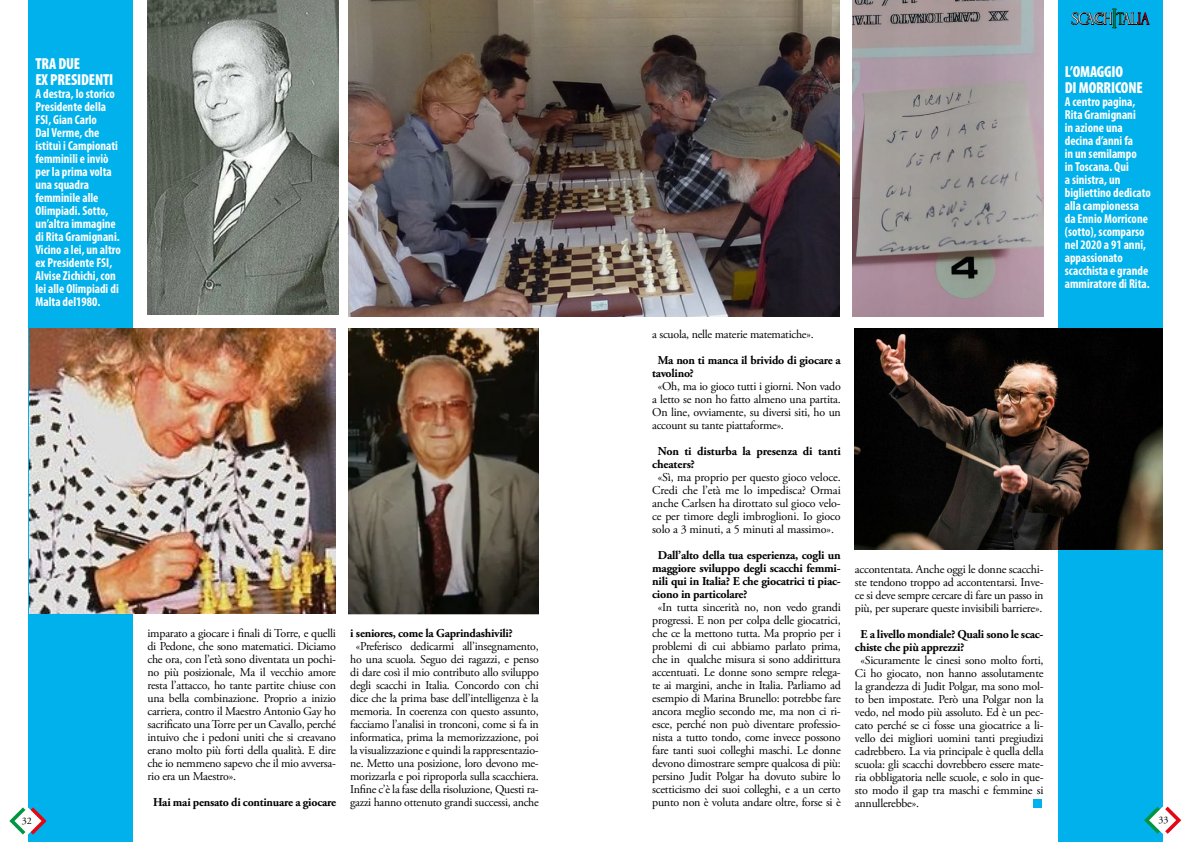
<style>
.page{position:relative;width:1191px;height:842px;background:#fff}
.page>*{position:absolute;margin:0;border:0;box-sizing:border-box;transform-origin:0 0}
.t1{font:16.4px "NEVOCLARA";color:#fff}
.t2{font:900 condensed 16px/16px "Myriad Pro";letter-spacing:-.01em;color:#fff;scale:.96 1}
.t3{font:700 condensed 13px/13px "Myriad Pro";color:#fff;scale:.96 1}
.t4{font:12px/13px "Adobe Garamond Pro";letter-spacing:-.02em;color:#000;text-align:justify}
.t5{font:700 12px/13px "Adobe Garamond Pro";letter-spacing:-.02em;color:#000}
.t6{font:10px "Adobe Garamond Pro";color:#000}
.s1{font-size:26.7px;color:#009641}
.s2{font-size:19.6px;color:#009641}
.s3{font-size:19.6px}
.s4{font-size:19.6px;color:#e30613}
</style>
<div class="page">
<div style="left:1057px;top:0;width:105px;height:842px;background:#00b1eb"></div>
<div style="left:28px;top:0;width:105px;height:842px;background:#00b1eb"></div>
<svg style="left:1144px;top:807px;width:37px;height:27px"></svg>
<svg style="left:9px;top:807px;width:38px;height:27px"></svg>
<svg style="left:1071px;top:8px;width:79px;height:21px"></svg>
<img style="left:147px;top:0;width:192px;height:315px">
<img style="left:349px;top:0;width:490px;height:316px">
<img style="left:349px;top:329px;width:190px;height:285px">
<img style="left:30px;top:329px;width:305px;height:285px">
<img style="left:852px;top:0;width:191px;height:316px">
<img style="left:855px;top:329px;width:307px;height:221px">
<div style="left:1033px;top:799px;width:9px;height:8px;background:#00b1eb"></div>
<h2 class="t2" style="left:35px;top:55px;width:83px">TRA DUE<br>EX PRESIDENTI</h2>
<p class="t3" style="left:35px;top:87px;width:91px">A destra, lo storico<br>Presidente della<br>FSI, Gian Carlo<br>Dal Verme, che istituì i Campionati femminili e inviò per la prima volta una squadra femminile alle<br>Olimpiadi. Sotto, un’altra immagine di Rita Gramignani.<br>Vicino a lei, un altro ex Presidente FSI,<br>Alvise Zichichi, con lei alle Olimpiadi di<br>Malta del1980.</p>
<p class="t4" style="left:147px;top:627px;width:190px">imparato a giocare i finali di Torre, e quelli di Pedone, che sono matematici. Diciamo che ora, con l’età sono diventata un pochi&shy;no più posizionale, Ma il vecchio amore resta l’attacco, ho tante partite chiuse con una bella combinazione. Proprio a inizio carriera, contro il Maestro Antonio Gay ho sacrificato una Torre per un Cavallo, perché intuivo che i pedoni uniti che si creavano erano molto più forti della qualità. E dire che io nemmeno sapevo che il mio avversa&shy;rio era un Maestro».</p>
<p class="t5" style="left:153px;top:795px;width:184px">Hai mai pensato di continuare a giocare</p>
<p class="t5" style="left:350px;top:626px;width:164px">i seniores, come la Gaprindashivili?</p>
<p class="t4" style="left:350px;top:640px;width:190px;text-align:center">«Preferisco dedicarmi all’insegnamento, ho una scuola. Seguo dei ragazzi, e penso di dare così il mio contributo allo sviluppo degli scacchi in Italia. Concordo con chi dice che la prima base dell’intelligenza è la memoria. In coerenza con questo assunto, facciamo l’analisi in tronconi, come si fa in informatica, prima la memorizzazione, poi la visualizzazione e quindi la rappresentazio&shy;ne. Metto una posizione, loro devono me&shy;morizzarla e poi riproporla sulla scacchiera.<br>Infine c’è la fase della risoluzione, Questi ra&shy;gazzi hanno ottenuto grandi successi, anche</p>
<p class="t4" style="left:652px;top:328px;width:163px">a scuola, nelle materie matematiche».</p>
<p class="t5" style="left:652px;top:353px;width:190px;text-indent:6px">Ma non ti manca il brivido di giocare a tavolino?</p>
<p class="t4" style="left:652px;top:380px;width:190px;text-indent:6px">«Oh, ma io gioco tutti i giorni. Non vado a letto se non ho fatto almeno una partita.<br>On line, ovviamente, su diversi siti, ho un account su tante piattaforme».</p>
<p class="t5" style="left:652px;top:444px;width:190px;text-indent:6px">Non ti disturba la presenza di tanti cheaters?</p>
<p class="t4" style="left:652px;top:471px;width:190px;text-align:center">«Sì, ma proprio per questo gioco veloce.<br>Credi che l’età me lo impedisca? Ormai anche Carlsen ha dirottato sul gioco velo&shy;ce per timore degli imbroglioni. Io gioco solo a 3 minuti, a 5 minuti al massimo».</p>
<p class="t5" style="left:652px;top:548px;width:190px;text-align:justify;text-indent:6px">Dall’alto della tua esperienza, cogli un maggiore sviluppo degli scacchi femmi&shy;nili qui in Italia? E che giocatrici ti piac&shy;ciono in particolare?</p>
<p class="t4" style="left:652px;top:601px;width:190px;text-align:center">«In tutta sincerità no, non vedo grandi progressi. E non per colpa delle giocatrici, che ce la mettono tutta. Ma proprio per i problemi di cui abbiamo parlato prima, che in qualche misura si sono addirittura accentuati. Le donne sono sempre relega&shy;te ai margini, anche in Italia. Parliamo ad esempio di Marina Brunello: potrebbe fare ancora meglio secondo me, ma non ci ri&shy;esce, perché non può diventare professio&shy;nista a tutto tondo, come invece possono fare tanti suoi colleghi maschi. Le donne devono dimostrare sempre qualcosa di più: persino Judit Polgar ha dovuto subire lo scetticismo dei suoi colleghi, e a un certo punto non è voluta andare oltre, forse si è</p>
<p class="t4" style="left:855px;top:563px;width:190px">accontentata. Anche oggi le donne scacchi&shy;ste tendono troppo ad accontentarsi. Inve&shy;ce si deve sempre cercare di fare un passo in più, per superare queste invisibili barriere».</p>
<p class="t5" style="left:855px;top:628px;width:190px;text-indent:6px">E a livello mondiale? Quali sono le scac&shy;chiste che più apprezzi?</p>
<p class="t4" style="left:855px;top:654px;width:190px;text-indent:6px">«Sicuramente le cinesi sono molto forti, Ci ho giocato, non hanno assolutamente la grandezza di Judit Polgar, ma sono mol&shy;to ben impostate. Però una Polgar non la vedo, nel modo più assoluto. Ed è un pec&shy;cato perché se ci fosse una giocatrice a li&shy;vello dei migliori uomini tanti pregiudizi cadrebbero. La via principale è quella della scuola: gli scacchi dovrebbero essere mate&shy;ria obbligatoria nelle scuole, e solo in que&shy;sto modo il gap tra maschi e femmine si annullerebbe».</p>
<h1 class="t1" style="left:1071px;top:10px;width:79px">SCACCH<span class="s1">I</span><span class="s2">t</span><span class="s3">al</span><span class="s4">ia</span></h1>
<h2 class="t2" style="left:1064px;top:63px;width:83px">L’OMAGGIO<br>DI MORRICONE</h2>
<p class="t3" style="left:1064px;top:95px;width:91px">A centro pagina,<br>Rita Gramignani<br>in azione una decina d’anni fa<br>in un semilampo<br>in Toscana. Qui<br>a sinistra, un bigliettino dedicato alla campionessa da Ennio Morricone (sotto), scomparso nel 2020 a 91 anni, appassionato scacchista e grande ammiratore di Rita.</p>
<p class="t6" style="left:22px;top:814px;width:11px">32</p>
<p class="t6" style="left:1158px;top:814px;width:11px">33</p>
</div>
